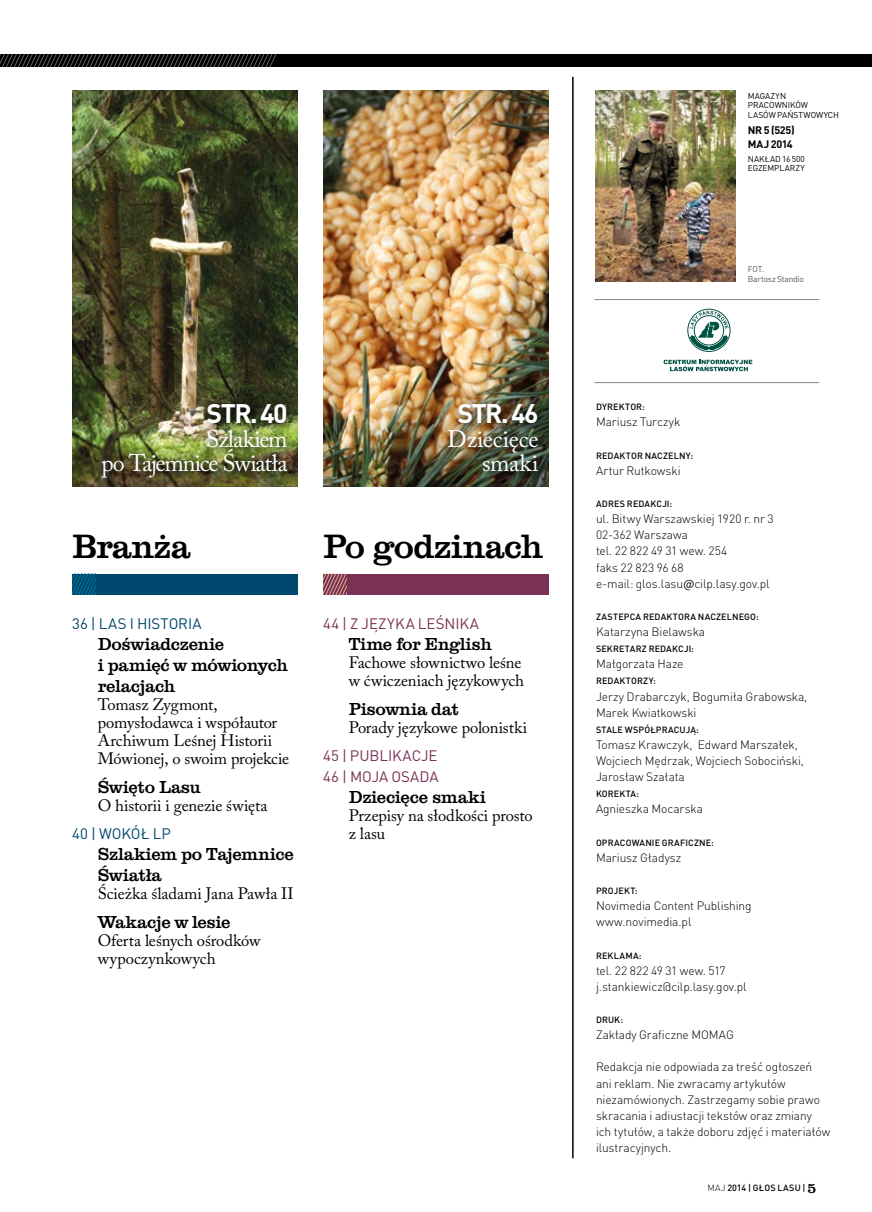
<style>
.page{position:relative;width:872px;height:1212px;background:#fff}
.page>*{position:absolute;margin:0;border:0;box-sizing:border-box;transform-origin:0 0}
.t1{font:500 34.95px "Clarendon TOT";letter-spacing:-.015em;color:#000}
.t2{font:700 26.55px "DIN Pro";letter-spacing:-.055em;color:#fff}
.t3{font:24px/24.3px "Adobe Caslon Pro";letter-spacing:-.035em;color:#fff;text-align:right}
.t4{font:24px/24.3px "Adobe Caslon Pro";letter-spacing:-.01em;color:#fff;text-align:right}
.t5{font:500 18px/21px "Clarendon TOT";letter-spacing:-.015em;color:#000}
.t6{font:16.5px/18px "Adobe Caslon Pro";letter-spacing:-.005em;color:#000}
.t7{font:15px/21px "DIN Pro";color:#793154}
.t8{font:15px "DIN Pro";color:#00486e}
.t9{font:300 12px/16.2px "DIN Pro";letter-spacing:-.005em;color:#000}
.t10{font:700 10.8px/14px "DIN Pro";letter-spacing:-.025em;color:#000}
.t11{font:500 9px "DIN Pro";letter-spacing:.015em;color:#000}
.t12{font:8.4px/9.6px "DIN Pro";color:#000}
.t13{font:8.4px/9.6px "DIN Pro";letter-spacing:-.02em;color:#575756}
.s1{font-weight:400}
.s2{font-weight:300}
.s3{font-family:"Clarendon TOT";font-size:15px}
</style>
<div class="page">
<div style="left:0;top:54px;width:872px;height:13px;background:#000"></div>
<svg style="left:0;top:54px;width:277px;height:13px"></svg>
<img style="left:323px;top:90px;width:226px;height:396px">
<div style="left:72px;top:574px;width:226px;height:20px;background:#00486e"></div>
<svg style="left:72px;top:574px;width:24px;height:20px"></svg>
<div style="left:323px;top:574px;width:226px;height:20px;background:#793154"></div>
<svg style="left:323px;top:574px;width:23px;height:20px"></svg>
<img style="left:72px;top:90px;width:226px;height:396px">
<img style="left:96px;top:397px;width:202px;height:90px">
<div style="left:443px;top:398px;width:104px;height:84px;background:#000;opacity:.75"></div>
<hr style="left:572px;top:77px;width:1px;height:1081px;background:#000">
<hr style="left:595px;top:382px;width:224px;height:1px;background:#878787">
<hr style="left:595px;top:299px;width:224px;height:1px;background:#878787">
<svg style="left:687px;top:308px;width:44px;height:44px"></svg>
<svg style="left:663px;top:360px;width:89px;height:11px"></svg>
<img style="left:595px;top:90px;width:141px;height:191px">
<h2 class="t2" style="left:206px;top:391px;width:83px">STR. 40</h2>
<h3 class="t3" style="left:101px;top:427px;width:188px">Szlakiem<br>po Tajemnice Światła</h3>
<h2 class="t2" style="left:457px;top:391px;width:83px">STR. 46</h2>
<h3 class="t4" style="left:447px;top:427px;width:93px">Dziecięce smaki</h3>
<h1 class="t1" style="left:72px;top:527px;width:119px">Branża</h1>
<h1 class="t1" style="left:323px;top:527px;width:221px">Po godzinach</h1>
<p class="t8" style="left:72px;top:612px;width:131px">36 | LAS I HISTORIA</p>
<h3 class="t5" style="left:98px;top:634px;width:192px">Doświadczenie<br>i pamięć w mówionych relacjach</h3>
<h3 class="t6" style="left:98px;top:695px;width:193px">Tomasz Zygmont, pomysłodawca i współautor<br>Archiwum Leśnej Historii<br>Mówionej, o swoim projekcie</h3>
<h3 class="t5" style="left:98px;top:776px;width:104px">Święto Lasu</h3>
<h3 class="t6" style="left:98px;top:796px;width:171px">O historii i genezie święta</h3>
<p class="t8" style="left:72px;top:822px;width:100px">40 | WOKÓŁ LP</p>
<h3 class="t5" style="left:98px;top:844px;width:197px">Szlakiem po Tajemnice<br>Światła</h3>
<h3 class="t6" style="left:98px;top:884px;width:197px">Ścieżka śladami Jana Pawła II</h3>
<h3 class="t5" style="left:98px;top:911px;width:134px">Wakacje w lesie</h3>
<h3 class="t6" style="left:98px;top:931px;width:164px">Oferta leśnych ośrodków wypoczynkowych</h3>
<p class="t7" style="left:323px;top:612px;width:157px">44 | Z JĘZYKA LEŚNIKA</p>
<h3 class="t5" style="left:349px;top:634px;width:144px">Time for English</h3>
<h3 class="t6" style="left:349px;top:653px;width:177px">Fachowe słownictwo leśne w ćwiczeniach językowych</h3>
<h3 class="t5" style="left:349px;top:698px;width:112px">Pisownia dat</h3>
<h3 class="t6" style="left:349px;top:718px;width:180px">Porady językowe polonistki</h3>
<p class="t7" style="left:323px;top:744px;width:117px">45 | PUBLIKACJE<br>46 | MOJA OSADA</p>
<h3 class="t5" style="left:349px;top:787px;width:138px">Dziecięce smaki</h3>
<h3 class="t6" style="left:349px;top:806px;width:185px">Przepisy na słodkości prosto z lasu</h3>
<p class="t12" style="left:748px;top:90px;width:93px">MAGAZYN<br>PRACOWNIKÓW<br>LASÓW PAŃSTWOWYCH</p>
<p class="t10" style="left:748px;top:122px;width:48px">NR 5 (525)<br>MAJ 2014</p>
<p class="t12" style="left:748px;top:153px;width:58px">NAKŁAD 16 500<br>EGZEMPLARZY</p>
<p class="t13" style="left:747px;top:264px;width:58px">FOT.<br>Bartosz Standio</p>
<p class="t11" style="left:596px;top:400px;width:50px">DYREKTOR:</p>
<p class="t9" style="left:596px;top:413px;width:86px">Mariusz Turczyk</p>
<p class="t11" style="left:596px;top:448px;width:98px">REDAKTOR NACZELNY:</p>
<p class="t9" style="left:596px;top:461px;width:86px">Artur Rutkowski</p>
<p class="t11" style="left:596px;top:496px;width:78px">ADRES REDAKCJI:</p>
<p class="t9" style="left:596px;top:510px;width:179px">ul. Bitwy Warszawskiej 1920 r. nr 3<br>02-362 Warszawa<br>tel. 22 822 49 31 wew. 254<br>faks 22 823 96 68<br>e-mail: glos.lasu<span class="s1">@</span>cilp.lasy.gov.pl</p>
<p class="t11" style="left:596px;top:609px;width:164px">ZASTEPCA REDAKTORA NACZELNEGO:</p>
<p class="t9" style="left:596px;top:622px;width:111px">Katarzyna Bielawska</p>
<p class="t11" style="left:596px;top:641px;width:99px">SEKRETARZ REDAKCJI:</p>
<p class="t9" style="left:596px;top:655px;width:89px">Małgorzata Haze</p>
<p class="t11" style="left:596px;top:674px;width:61px">REDAKTORZY:</p>
<p class="t9" style="left:596px;top:687px;width:213px">Jerzy Drabarczyk, Bogumiła Grabowska,<br>Marek Kwiatkowski</p>
<p class="t11" style="left:596px;top:722px;width:104px">STALE WSPÓŁPRACUJĄ:</p>
<p class="t9" style="left:596px;top:735px;width:209px">Tomasz Krawczyk, Edward Marszałek,<br>Wojciech Mędrzak, Wojciech Sobociński,<br>Jarosław Szałata</p>
<p class="t11" style="left:596px;top:787px;width:45px">KOREKTA:</p>
<p class="t9" style="left:596px;top:800px;width:109px">Agnieszka Mocarska</p>
<p class="t11" style="left:596px;top:835px;width:119px">OPRACOWANIE GRAFICZNE:</p>
<p class="t9" style="left:596px;top:848px;width:87px">Mariusz Gładysz</p>
<p class="t11" style="left:596px;top:883px;width:43px">PROJEKT:</p>
<p class="t9" style="left:596px;top:897px;width:157px">Novimedia Content Publishing www.novimedia.pl</p>
<p class="t11" style="left:596px;top:948px;width:47px">REKLAMA:</p>
<p class="t9" style="left:596px;top:961px;width:152px">tel. 22 822 49 31 wew. 517 j.stankiewicz@cilp.lasy.gov.pl</p>
<p class="t11" style="left:596px;top:1012px;width:29px">DRUK:</p>
<p class="t9" style="left:596px;top:1026px;width:139px">Zakłady Graficzne MOMAG</p>
<p class="t9" style="left:596px;top:1058px;width:236px">Redakcja nie odpowiada za treść ogłoszeń ani reklam. Nie zwracamy artykułów niezamówionych. Zastrzegamy sobie prawo skracania i adiustacji tekstów oraz zmiany<br>ich tytułów, a także doboru zdjęć i materiałów ilustracyjnych.</p>
<p class="t11" style="left:707px;top:1181px;width:111px"><span class="s2">MAJ</span> 2014 | GŁOS LASU | <span class="s3">5</span></p>
</div>
